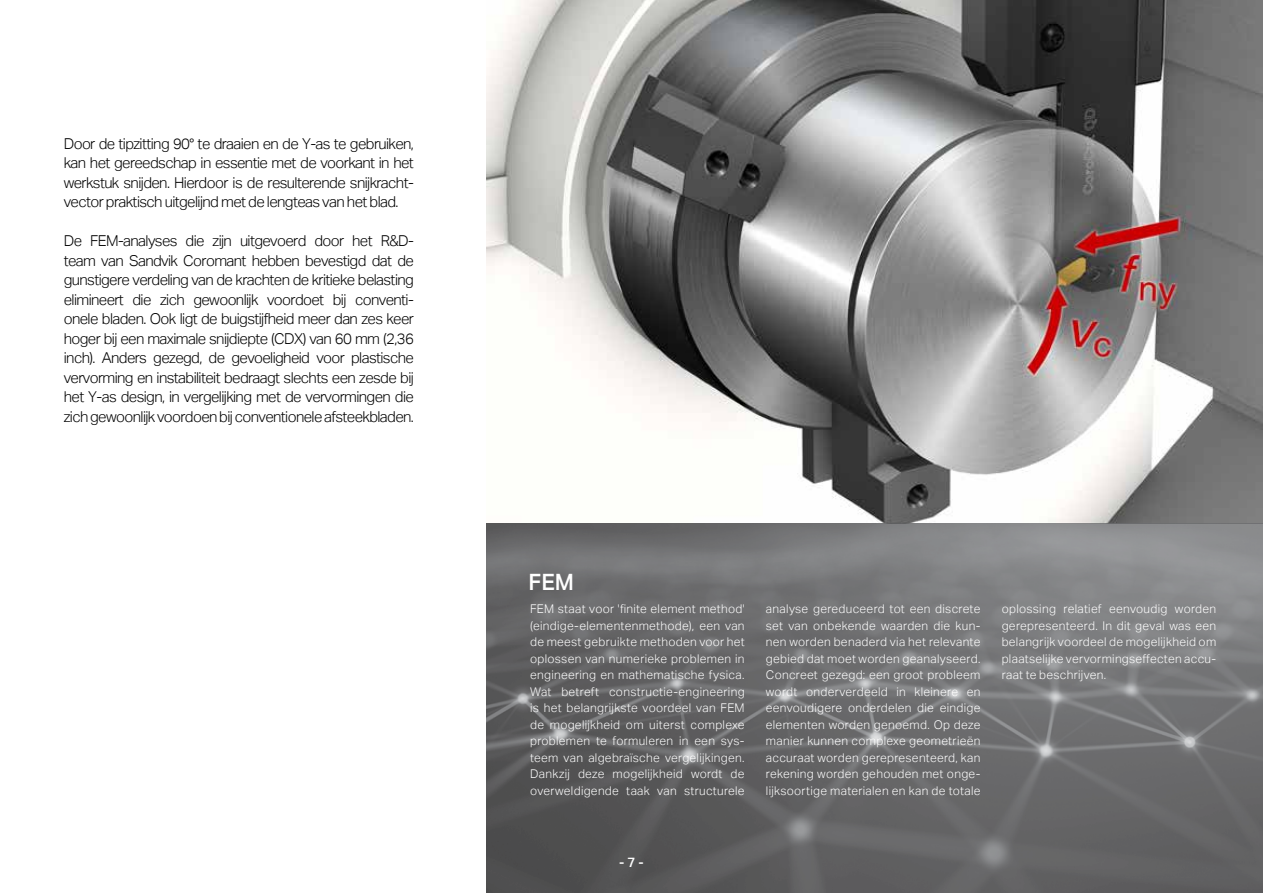
<style>
.page{position:relative;width:1263px;height:893px;background:#fff}
.page>*{position:absolute;margin:0;border:0;box-sizing:border-box;transform-origin:0 0}
.t1{font:500 22.5px "Aktiv Grotesk";color:#fff}
.t2{font:300 15px/19.5px "Aktiv Grotesk";letter-spacing:-.04em;color:#000;text-align:justify}
.t3{font:500 13.5px "Aktiv Grotesk";color:#fff}
.t4{font:300 12px/16.5px "Aktiv Grotesk";letter-spacing:.025em;color:#fff;text-align:justify}
</style>
<div class="page">
<img style="left:487px;top:0;width:776px;height:893px">
<p class="t2" style="left:64px;top:134px;width:352px">Door de tipzitting 90° te draaien en de Y-as te gebruiken, kan het gereedschap in essentie met de voorkant in het werkstuk snijden. Hierdoor is de resulterende snijkracht&shy;vector praktisch uitgelijnd met de lengteas van het blad.</p>
<p class="t2" style="left:64px;top:231px;width:352px">De FEM-analyses die zijn uitgevoerd door het R&amp;D&shy;team van Sandvik Coromant hebben bevestigd dat de gunstigere verdeling van de krachten de kritieke belasting elimineert die zich gewoonlijk voordoet bij conventi&shy;onele bladen. Ook ligt de buigstijfheid meer dan zes keer hoger bij een maximale snijdiepte (CDX) van 60 mm (2,36 inch). Anders gezegd, de gevoeligheid voor plastische vervorming en instabiliteit bedraagt slechts een zesde bij het Y-as design, in vergelijking met de vervormingen die zich gewoonlijk voordoen bij conventionele afsteekbladen.</p>
<h1 class="t1" style="left:529px;top:569px;width:47px">FEM</h1>
<p class="t4" style="left:530px;top:601px;width:216px">FEM staat voor 'finite element method' (eindige-elementenmethode), een van de meest gebruikte methoden voor het oplossen van numerieke problemen in engineering en mathematische fysica.<br>Wat betreft constructie-engineering is het belangrijkste voordeel van FEM de mogelijkheid om uiterst complexe problemen te formuleren in een sys&shy;teem van algebraïsche vergelijkingen.<br>Dankzij deze mogelijkheid wordt de overweldigende taak van structurele</p>
<p class="t4" style="left:766px;top:601px;width:216px">analyse gereduceerd tot een discrete set van onbekende waarden die kun&shy;nen worden benaderd via het relevante gebied dat moet worden geanalyseerd.<br>Concreet gezegd: een groot probleem wordt onderverdeeld in kleinere en eenvoudigere onderdelen die eindige elementen worden genoemd. Op deze manier kunnen complexe geometrieën accuraat worden gerepresenteerd, kan rekening worden gehouden met onge&shy;lijksoortige materialen en kan de totale</p>
<p class="t4" style="left:1002px;top:601px;width:216px">oplossing relatief eenvoudig worden gerepresenteerd. In dit geval was een belangrijk voordeel de mogelijkheid om plaatselijke vervormingseffecten accu&shy;raat te beschrijven.</p>
<p class="t3" style="left:619px;top:854px;width:26px">- 7 -</p>
</div>
